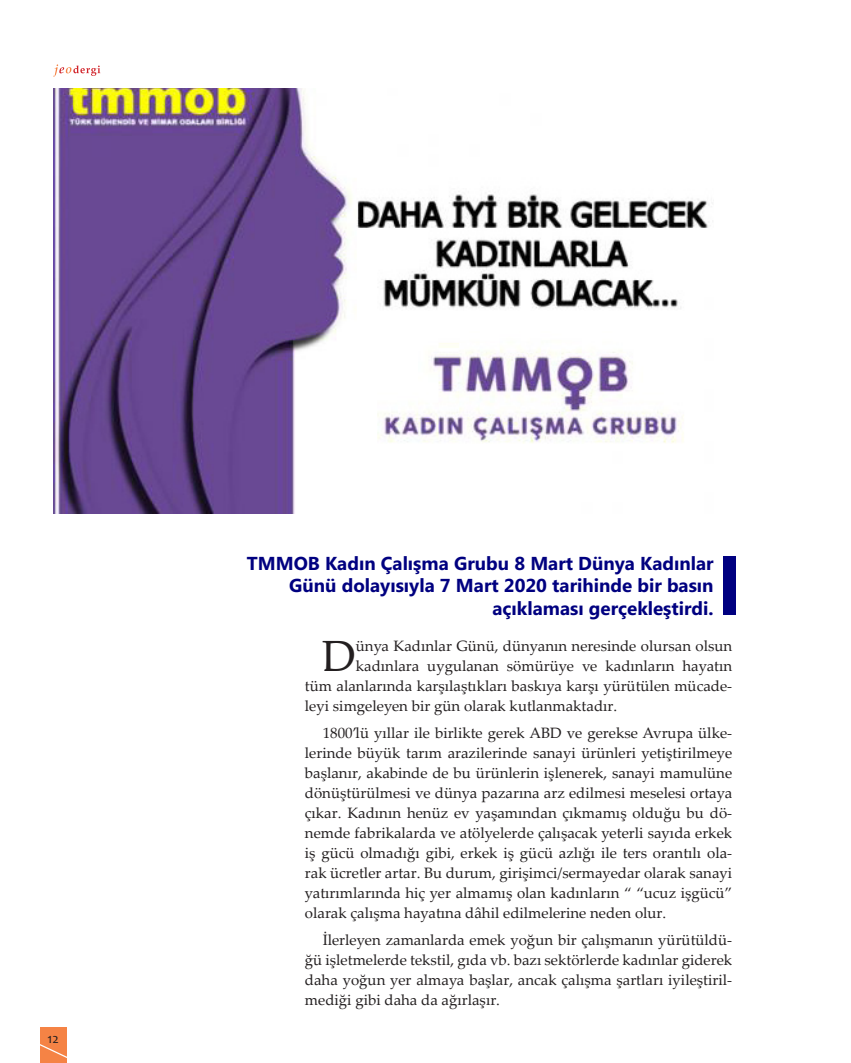
<style>
.page{position:relative;width:851px;height:1063px;background:#fff}
.page>*{position:absolute;margin:0;border:0;box-sizing:border-box;transform-origin:0 0}
._02_metin{font:43.75px "Palatino Linotype";color:#231f20}
._03_bolum_baslik{font:700 18.75px/22.5px "Microsoft Phags Pa";color:#000080;text-align:right}
._02_metin-2{font:15px/20px "Palatino Linotype";color:#231f20;text-align:justify}
.t1{font:13.75px "Candara";color:#231f20}
</style>
<div class="page">
<div style="left:40px;top:1028px;width:26px;height:35px;background:#f58345"></div>
<svg style="left:40px;top:1041px;width:27px;height:19px"></svg>
<svg style="left:53px;top:64px;width:47px;height:13px"></svg>
<img style="left:53px;top:89px;width:655px;height:424px">
<div style="left:722px;top:556px;width:13px;height:59px;background:#000080"></div>
<p class="t1" style="left:48px;top:1030px;width:13px">12</p>
<p class="_03_bolum_baslik" style="left:247px;top:551px;width:468px">TMMOB Kadın Çalışma Grubu 8 Mart Dünya Kadınlar<br>Günü dolayısıyla 7 Mart 2020 tarihinde bir basın açıklaması gerçekleştirdi.</p>
<p class="_02_metin" style="left:322px;top:625px;width:35px">D</p>
<p class="_02_metin-2" style="left:356px;top:635px;width:378px">ünya Kadınlar Günü, dünyanın neresinde olursan olsun</p>
<p class="_02_metin-2" style="left:356px;top:655px;width:378px">kadınlara uygulanan sömürüye ve kadınların hayatın</p>
<p class="_02_metin-2" style="left:305px;top:675px;width:428px">tüm alanlarında karşılaştıkları baskıya karşı yürütülen mücade-</p>
<p class="_02_metin-2" style="left:305px;top:695px;width:314px">leyi simgeleyen bir gün olarak kutlanmaktadır.</p>
<p class="_02_metin-2" style="left:305px;top:722px;width:428px;text-indent:18px">1800’lü yıllar ile birlikte gerek ABD ve gerekse Avrupa ülke&shy;lerinde büyük tarım arazilerinde sanayi ürünleri yetiştirilmeye başlanır, akabinde de bu ürünlerin işlenerek, sanayi mamulüne dönüştürülmesi ve dünya pazarına arz edilmesi meselesi ortaya çıkar. Kadının henüz ev yaşamından çıkmamış olduğu bu dö&shy;nemde fabrikalarda ve atölyelerde çalışacak yeterli sayıda erkek iş gücü olmadığı gibi, erkek iş gücü azlığı ile ters orantılı ola&shy;rak ücretler artar. Bu durum, girişimci/sermayedar olarak sanayi yatırımlarında hiç yer almamış olan kadınların “ “ucuz işgücü” olarak çalışma hayatına dâhil edilmelerine neden olur.</p>
<p class="_02_metin-2" style="left:305px;top:929px;width:428px;text-indent:18px">İlerleyen zamanlarda emek yoğun bir çalışmanın yürütüldü&shy;ğü işletmelerde tekstil, gıda vb. bazı sektörlerde kadınlar giderek daha yoğun yer almaya başlar, ancak çalışma şartları iyileştiril&shy;mediği gibi daha da ağırlaşır.</p>
</div>
